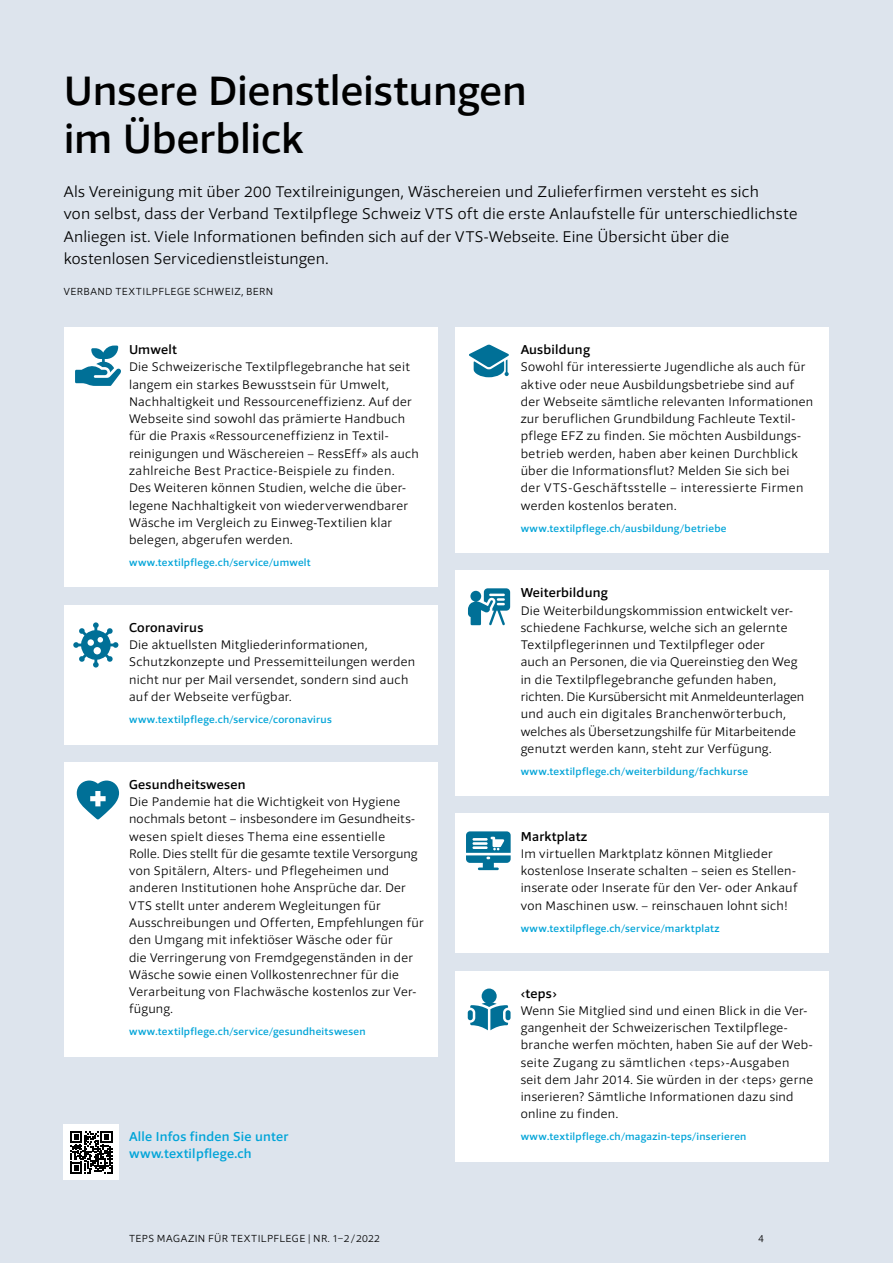
<style>
.page{position:relative;width:893px;height:1263px;background:#dde4ed}
.page>*{position:absolute;margin:0;border:0;box-sizing:border-box;transform-origin:0 0}
.t1{font:500 42px/48px "Foro Sans";color:#000}
.t2{font:300 15.9px/22.5px "Foro Sans";letter-spacing:.015em;color:#000}
.t3{font:500 13.2px "Foro Sans";letter-spacing:.02em;color:#000}
.t4{font:500 13.2px/17.2px "Foro Sans";letter-spacing:.02em;color:#00a4d8}
.t5{font:300 12.75px/17.2px "Foro Sans";letter-spacing:.025em;color:#000}
.t6{font:500 10.5px "Foro Sans";letter-spacing:.03em;color:#00a4d8}
.t7{font:300 10.5px "Foro Sans";letter-spacing:.035em;color:#000}
</style>
<div class="page">
<div style="left:455px;top:327px;width:374px;height:226px;background:#fff"></div>
<div style="left:455px;top:571px;width:374px;height:225px;background:#fff"></div>
<svg style="left:468px;top:588px;width:42px;height:37px"></svg>
<div style="left:64px;top:605px;width:374px;height:139px;background:#fff"></div>
<svg style="left:73px;top:622px;width:45px;height:45px"></svg>
<div style="left:455px;top:971px;width:374px;height:191px;background:#fff"></div>
<div style="left:482px;top:988px;width:15px;height:16px;background:#007097;border-radius:50%"></div>
<div style="left:506px;top:1010px;width:5px;height:10px;background:#007097;border-radius:3px"></div>
<div style="left:468px;top:1010px;width:5px;height:10px;background:#007097;border-radius:3px"></div>
<svg style="left:470px;top:1003px;width:38px;height:27px"></svg>
<svg style="left:469px;top:344px;width:40px;height:33px"></svg>
<div style="left:64px;top:762px;width:374px;height:294px;background:#fff"></div>
<svg style="left:77px;top:780px;width:42px;height:39px"></svg>
<div style="left:64px;top:327px;width:374px;height:260px;background:#fff"></div>
<svg style="left:75px;top:346px;width:46px;height:40px"></svg>
<div style="left:455px;top:814px;width:374px;height:139px;background:#fff"></div>
<svg style="left:466px;top:831px;width:45px;height:39px"></svg>
<div style="left:64px;top:1125px;width:55px;height:55px;background:#fff"></div>
<svg style="left:70px;top:1131px;width:42px;height:42px"></svg>
<h1 class="t1" style="left:64px;top:66px;width:465px">Unsere Dienstleistungen im Überblick</h1>
<p class="t2" style="left:64px;top:180px;width:735px">Als Vereinigung mit über 200 Textilreinigungen, Wäschereien und Zulieferfirmen versteht es sich<br>von selbst, dass der Verband Textilpflege Schweiz VTS oft die erste Anlaufstelle für unterschiedlichste Anliegen ist. Viele Informationen befinden sich auf der VTS-Webseite. Eine Übersicht über die kostenlosen Servicedienstleistungen.</p>
<p class="t7" style="left:64px;top:285px;width:211px">VERBAND TEXTILPFLEGE SCHWEIZ, BERN</p>
<p class="t3" style="left:129px;top:341px;width:49px">Umwelt</p>
<p class="t5" style="left:129px;top:358px;width:291px">Die Schweizerische Textilpflegebranche hat seit langem ein starkes Bewusstsein für Umwelt, Nachhaltigkeit und Ressourceneffizienz. Auf der Webseite sind sowohl das prämierte Handbuch für die Praxis «Ressourceneffizienz in Textil&shy;reinigungen und Wäschereien – RessEff» als auch zahlreiche Best Practice-Beispiele zu finden.<br>Des Weiteren können Studien, welche die über&shy;legene Nachhaltigkeit von wiederverwendbarer Wäsche im Vergleich zu Einweg-Textilien klar belegen, abgerufen werden.</p>
<p class="t6" style="left:129px;top:556px;width:183px">www.textilpflege.ch/service/umwelt</p>
<p class="t3" style="left:129px;top:619px;width:76px">Coronavirus</p>
<p class="t5" style="left:129px;top:636px;width:288px">Die aktuellsten Mitgliederinformationen, Schutzkonzepte und Pressemitteilungen werden nicht nur per Mail versendet, sondern sind auch auf der Webseite verfügbar.</p>
<p class="t6" style="left:129px;top:713px;width:204px">www.textilpflege.ch/service/coronavirus</p>
<p class="t3" style="left:129px;top:776px;width:118px">Gesundheitswesen</p>
<p class="t5" style="left:129px;top:793px;width:296px">Die Pandemie hat die Wichtigkeit von Hygiene nochmals betont – insbesondere im Gesundheits&shy;wesen spielt dieses Thema eine essentielle<br>Rolle. Dies stellt für die gesamte textile Versorgung von Spitälern, Alters- und Pflegeheimen und anderen Institutionen hohe Ansprüche dar. Der VTS stellt unter anderem Wegleitungen für Ausschreibungen und Offerten, Empfehlungen für den Umgang mit infektiöser Wäsche oder für<br>die Verringerung von Fremdgegenständen in der Wäsche sowie einen Vollkostenrechner für die Verarbeitung von Flachwäsche kostenlos zur Ver&shy;fügung.</p>
<p class="t6" style="left:129px;top:1025px;width:238px">www.textilpflege.ch/service/gesundheitswesen</p>
<p class="t4" style="left:129px;top:1127px;width:161px">Alle Infos finden Sie unter www.textilpflege.ch</p>
<p class="t3" style="left:521px;top:341px;width:71px">Ausbildung</p>
<p class="t5" style="left:521px;top:358px;width:294px">Sowohl für interessierte Jugendliche als auch für aktive oder neue Ausbildungsbetriebe sind auf der Webseite sämtliche relevanten Informationen zur beruflichen Grundbildung Fachleute Textil&shy;pflege EFZ zu finden. Sie möchten Ausbildungs&shy;betrieb werden, haben aber keinen Durchblick über die Informationsflut? Melden Sie sich bei<br>der VTS-Geschäftsstelle – interessierte Firmen werden kostenlos beraten.</p>
<p class="t6" style="left:521px;top:521px;width:207px">www.textilpflege.ch/ausbildung/betriebe</p>
<p class="t3" style="left:521px;top:584px;width:88px">Weiterbildung</p>
<p class="t5" style="left:521px;top:601px;width:285px">Die Weiterbildungskommission entwickelt ver&shy;schiedene Fachkurse, welche sich an gelernte Textilpflegerinnen und Textilpfleger oder<br>auch an Personen, die via Quereinstieg den Weg in die Textilpflegebranche gefunden haben, richten. Die Kursübersicht mit Anmeldeunterlagen und auch ein digitales Branchenwörterbuch, welches als Übersetzungshilfe für Mitarbeitende genutzt werden kann, steht zur Verfügung.</p>
<p class="t6" style="left:521px;top:764px;width:229px">www.textilpflege.ch/weiterbildung/fachkurse</p>
<p class="t3" style="left:521px;top:828px;width:68px">Marktplatz</p>
<p class="t5" style="left:521px;top:845px;width:278px">Im virtuellen Marktplatz können Mitglieder kostenlose Inserate schalten – seien es Stellen&shy;inserate oder Inserate für den Ver- oder Ankauf von Maschinen usw. – reinschauen lohnt sich!</p>
<p class="t6" style="left:521px;top:921px;width:201px">www.textilpflege.ch/service/marktplatz</p>
<p class="t3" style="left:521px;top:985px;width:38px">‹teps›</p>
<p class="t5" style="left:521px;top:1002px;width:294px">Wenn Sie Mitglied sind und einen Blick in die Ver&shy;gangenheit der Schweizerischen Textilpflege&shy;branche werfen möchten, haben Sie auf der Web&shy;seite Zugang zu sämtlichen ‹teps›-Ausgaben seit dem Jahr 2014. Sie würden in der ‹teps› gerne inserieren? Sämtliche Informationen dazu sind online zu finden.</p>
<p class="t6" style="left:521px;top:1130px;width:227px">www.textilpflege.ch/magazin-teps/inserieren</p>
<p class="t7" style="left:129px;top:1232px;width:252px">TEPS MAGAZIN FÜR TEXTILPFLEGE | NR. 1–2 /2022</p>
<p class="t7" style="left:758px;top:1232px;width:7px">4</p>
</div>
